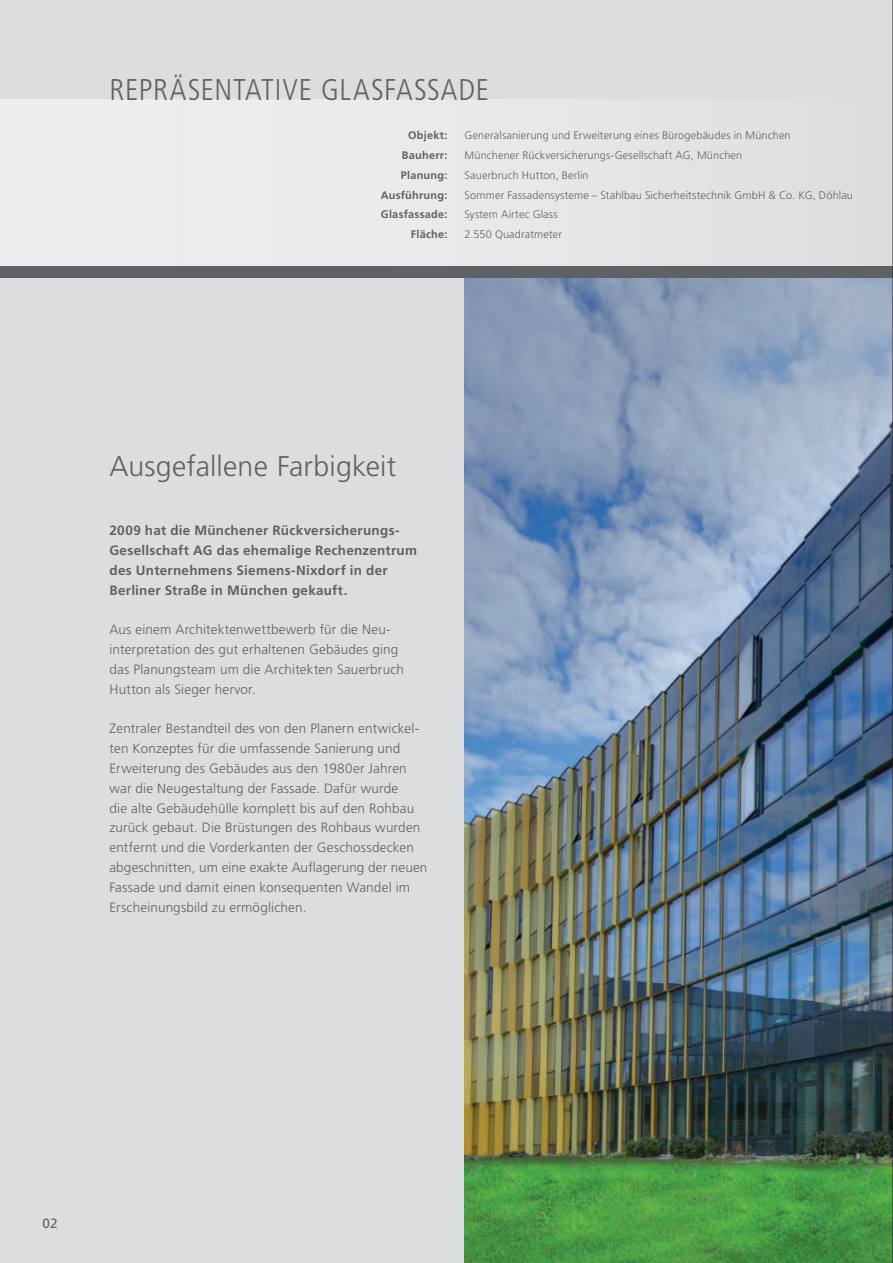
<style>
.page{position:relative;width:893px;height:1263px;background:#dcdddf}
.page>*{position:absolute;margin:0;border:0;box-sizing:border-box;transform-origin:0 0}
.t1{font:300 condensed 30px "Frutiger LT";letter-spacing:.025em;color:#5f6167}
.t2{font:300 28.5px "Frutiger LT";letter-spacing:.005em;color:#5f6167}
.t3{font:300 13.5px/19.8px "Frutiger LT";letter-spacing:.015em;color:#5f6167}
.t4{font:700 13.5px/19.8px "Frutiger LT";letter-spacing:.02em;color:#5f6167}
.t5{font:13.5px "Frutiger LT";color:#5f6167}
.t6{font:300 10.95px/19.8px "Frutiger LT";letter-spacing:.015em;color:#5f6167}
.t7{font:700 10.95px/19.8px "Frutiger LT";letter-spacing:.025em;color:#5f6167;text-align:right}
</style>
<div class="page">
<img style="left:465px;top:278px;width:427px;height:985px">
<div style="left:0;top:100px;width:893px;height:166px;background:#e9eaeb"></div>
<div style="left:0;top:266px;width:893px;height:12px;background:#5f6167"></div>
<hr style="left:892px;top:0;width:1px;height:1263px;background:#231f20">
<h1 class="t1" style="left:109px;top:72px;width:381px">REPRÄSENTATIVE GLASFASSADE</h1>
<p class="t7" style="left:381px;top:126px;width:68px">Objekt:<br>Bauherr:<br>Planung:<br>Ausführung:<br>Glasfassade:<br>Fläche:</p>
<p class="t6" style="left:465px;top:126px;width:390px">Generalsanierung und Erweiterung eines Bürogebäudes in München<br>Münchener Rückversicherungs-Gesellschaft AG, München<br>Sauerbruch Hutton, Berlin<br>Sommer Fassadensysteme – Stahlbau Sicherheitstechnik GmbH &amp; Co. KG, Döhlau System Airtec Glass<br>2.550 Quadratmeter</p>
<h2 class="t2" style="left:109px;top:450px;width:288px">Ausgefallene Farbigkeit</h2>
<p class="t4" style="left:109px;top:521px;width:309px">2009 hat die Münchener Rückversicherungs-Gesellschaft AG das ehemalige Rechenzentrum des Unternehmens Siemens-Nixdorf in der Berliner Straße in München gekauft.</p>
<p class="t3" style="left:109px;top:620px;width:296px">Aus einem Architektenwettbewerb für die Neu&shy;interpretation des gut erhaltenen Gebäudes ging das Planungsteam um die Architekten Sauerbruch Hutton als Sieger hervor.</p>
<p class="t3" style="left:109px;top:719px;width:319px">Zentraler Bestandteil des von den Planern entwickel&shy;ten Konzeptes für die umfassende Sanierung und Erweiterung des Gebäudes aus den 1980er Jahren war die Neugestaltung der Fassade. Dafür wurde<br>die alte Gebäudehülle komplett bis auf den Rohbau zurück gebaut. Die Brüstungen des Rohbaus wurden entfernt und die Vorderkanten der Geschossdecken abgeschnitten, um eine exakte Auflagerung der neuen Fassade und damit einen konsequenten Wandel im Erscheinungsbild zu ermöglichen.</p>
<p class="t5" style="left:43px;top:1216px;width:17px">02</p>
</div>
